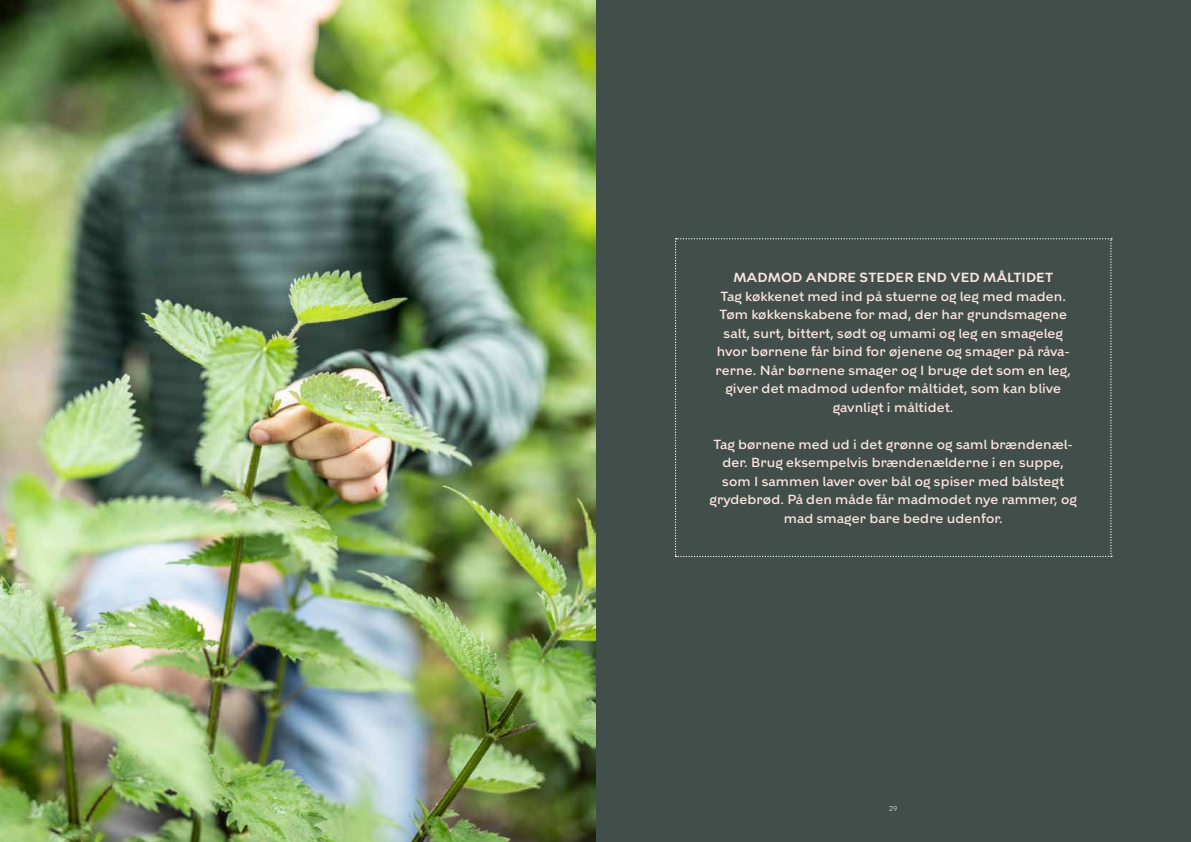
<style>
.page{position:relative;width:1191px;height:842px;background:#fff}
.page>*{position:absolute;margin:0;border:0;box-sizing:border-box;transform-origin:0 0}
.t1{font:500 13.2px/18.5px "KBH";letter-spacing:.01em;color:#fce4e0;text-align:center}
.t2{font:600 13.2px "KBH";letter-spacing:.01em;color:#fce4e0}
.t3{font:300 7px "KBH";color:#fff}
</style>
<div class="page">
<div style="left:595px;top:0;width:596px;height:842px;background:#424e4a"></div>
<img style="left:0;top:0;width:595px;height:842px">
<svg style="left:675px;top:238px;width:437px;height:319px"></svg>
<p class="t2" style="left:733px;top:270px;width:321px">MADMOD ANDRE STEDER END VED MÅLTIDET</p>
<p class="t1" style="left:715px;top:287px;width:357px">Tag køkkenet med ind på stuerne og leg med maden.<br>Tøm køkkenskabene for mad, der har grundsmagene salt, surt, bittert, sødt og umami og leg en smageleg hvor børnene får bind for øjenene og smager på råva&shy;rerne. Når børnene smager og I bruge det som en leg, giver det madmod udenfor måltidet, som kan blive gavnligt i måltidet.</p>
<p class="t1" style="left:709px;top:435px;width:369px">Tag børnene med ud i det grønne og saml brændenæl&shy;der. Brug eksempelvis brændenælderne i en suppe, som I sammen laver over bål og spiser med bålstegt grydebrød. På den måde får madmodet nye rammer, og mad smager bare bedre udenfor.</p>
<p class="t3" style="left:889px;top:804px;width:10px">29</p>
</div>
